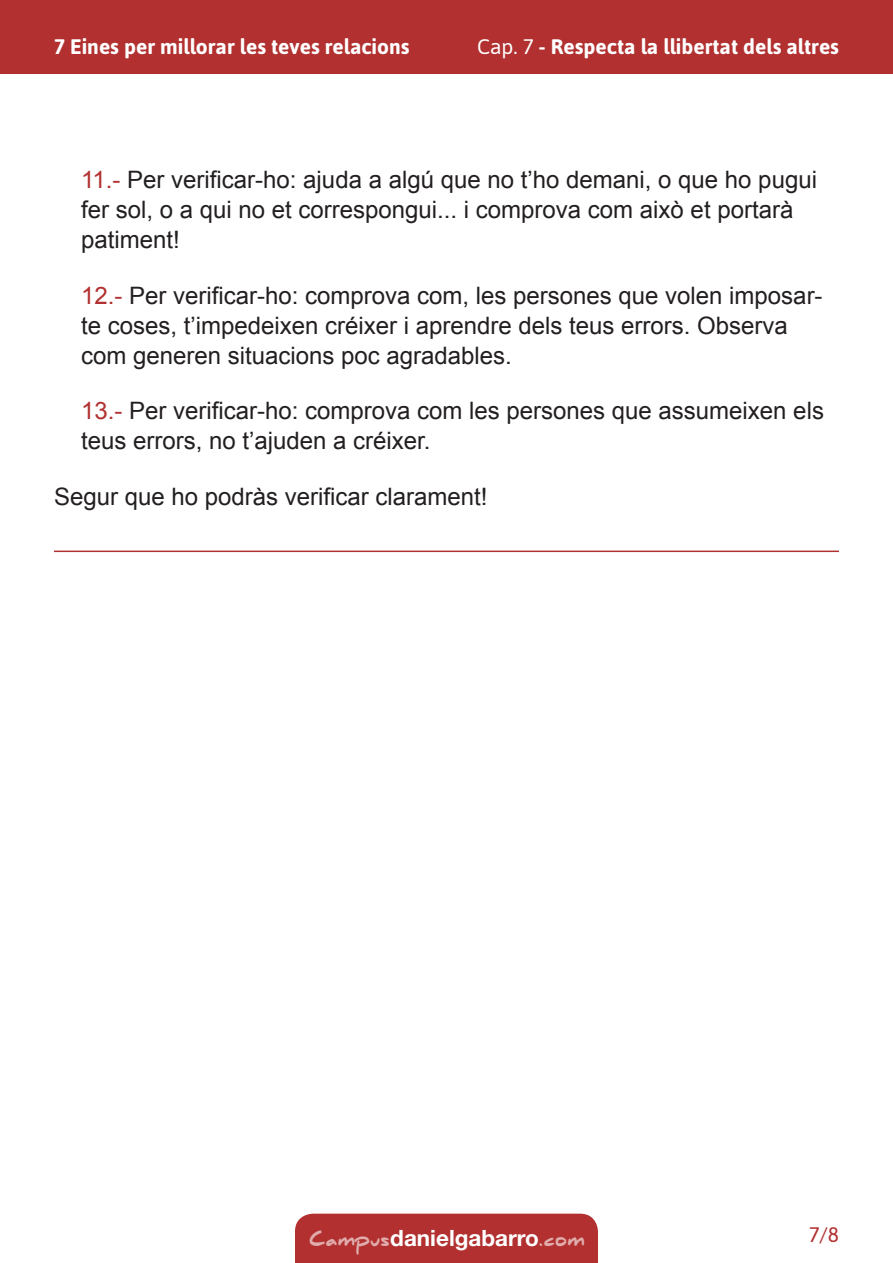
<style>
.page{position:relative;width:893px;height:1263px;background:#fff}
.page>*{position:absolute;margin:0;border:0;box-sizing:border-box;transform-origin:0 0}
.t1{font:24px/30px "Arial";color:#231f20}
.t2{font:700 22.5px "Helvetica Neue LT Std";color:#fff}
.t3{font:700 21px "Asap";color:#fff}
.t4{font:21px "Asap";color:#b23030}
.s1{font-weight:400}
.s2{color:#b23030}
.s3{font-family:"Daniel";font-weight:900;font-size:18px;color:#e0acac}
</style>
<div class="page">
<div style="left:295px;top:1214px;width:303px;height:49px;background:#b23030"></div>
<hr style="left:54px;top:551px;width:785px;height:1px;background:#b23030">
<div style="left:0;top:0;width:893px;height:74px;background:#b23030"></div>
<p class="t3" style="left:54px;top:34px;width:357px">7 Eines per millorar les teves relacions</p>
<p class="t3" style="left:477px;top:34px;width:363px"><span class="s1">Cap. 7</span> - Respecta la llibertat dels altres</p>
<p class="t1" style="left:81px;top:165px;width:737px"><span class="s2">11.-</span> Per verificar-ho: ajuda a algú que no t’ho demani, o que ho pugui fer sol, o a qui no et correspongui... i comprova com això et portarà patiment!</p>
<p class="t1" style="left:81px;top:280px;width:743px"><span class="s2">12.-</span> Per verificar-ho: comprova com, les persones que volen imposar&shy;te coses, t’impedeixen créixer i aprendre dels teus errors. Observa com generen situacions poc agradables.</p>
<p class="t1" style="left:81px;top:396px;width:744px"><span class="s2">13.-</span> Per verificar-ho: comprova com les persones que assumeixen els teus errors, no t’ajuden a créixer.</p>
<p class="t1" style="left:54px;top:481px;width:435px">Segur que ho podràs verificar clarament!</p>
<p class="t2" style="left:310px;top:1224px;width:277px"><span class="s3">Campus</span>danielgabarro<span class="s3">.com</span></p>
<p class="t4" style="left:809px;top:1223px;width:32px">7/8</p>
</div>
